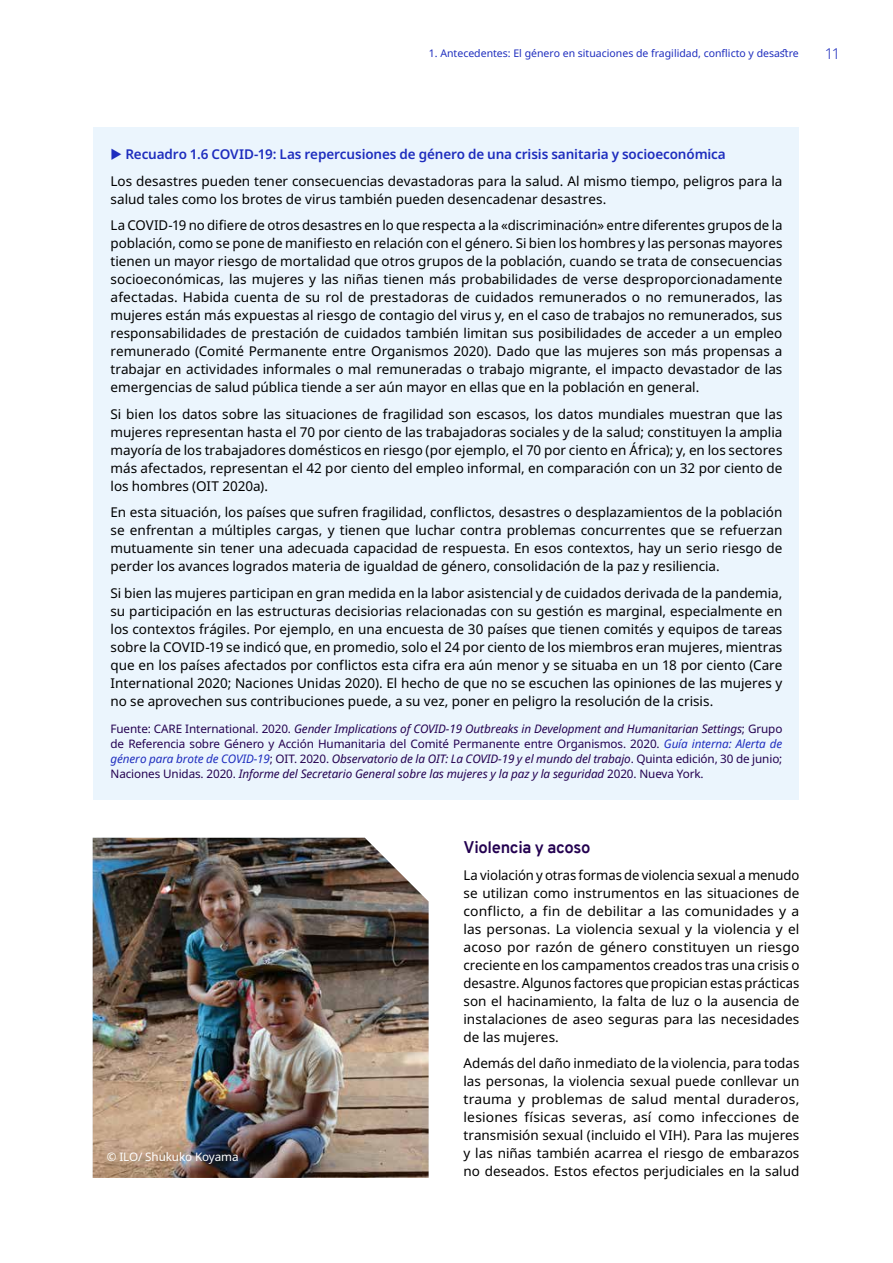
<style>
.page{position:relative;width:893px;height:1263px;background:#fff}
.page>*{position:absolute;margin:0;border:0;box-sizing:border-box;transform-origin:0 0}
.t1{font:700 16.5px "Overpass";letter-spacing:-.02em;color:#230050}
.t2{font:300 15px "Noto Sans";color:#1e2dbe}
.t3{font:13.5px/18px "Noto Sans";color:#000;text-align:justify}
.t4{font:600 13.5px "Noto Sans";letter-spacing:-.01em;color:#1e2dbe}
.t5{font:11.7px/15px "Noto Sans";letter-spacing:-.01em;color:#230050;text-align:justify}
.t6{font:11.7px "Noto Sans";letter-spacing:-.01em;color:#fff}
.t7{font:10.5px "Noto Sans";color:#1e2dbe}
.s1{font-style:italic}
.s2{font-style:italic;color:#1e2dbe}
</style>
<div class="page">
<div style="left:94px;top:128px;width:705px;height:672px;background:#ebf5fd"></div>
<img style="left:93px;top:838px;width:336px;height:340px">
<p class="t7" style="left:429px;top:46px;width:371px">1. Antecedentes: El género en situaciones de fragilidad, conflicto y desastre</p>
<p class="t2" style="left:825px;top:43px;width:17px">11</p>
<p class="t4" style="left:125px;top:145px;width:602px">Recuadro 1.6 COVID-19: Las repercusiones de género de una crisis sanitaria y socioeconómica</p>
<p class="t3" style="left:111px;top:172px;width:673px">Los desastres pueden tener consecuencias devastadoras para la salud. Al mismo tiempo, peligros para la salud tales como los brotes de virus también pueden desencadenar desastres.</p>
<p class="t3" style="left:111px;top:216px;width:673px">La COVID-19 no difiere de otros desastres en lo que respecta a la «discriminación» entre diferentes grupos de la población, como se pone de manifiesto en relación con el género. Si bien los hombres y las personas mayores tienen un mayor riesgo de mortalidad que otros grupos de la población, cuando se trata de consecuencias socioeconómicas, las mujeres y las niñas tienen más probabilidades de verse desproporcionadamente afectadas. Habida cuenta de su rol de prestadoras de cuidados remunerados o no remunerados, las mujeres están más expuestas al riesgo de contagio del virus y, en el caso de trabajos no remunerados, sus responsabilidades de prestación de cuidados también limitan sus posibilidades de acceder a un empleo remunerado (Comité Permanente entre Organismos 2020). Dado que las mujeres son más propensas a trabajar en actividades informales o mal remuneradas o trabajo migrante, el impacto devastador de las emergencias de salud pública tiende a ser aún mayor en ellas que en la población en general.</p>
<p class="t3" style="left:111px;top:405px;width:673px">Si bien los datos sobre las situaciones de fragilidad son escasos, los datos mundiales muestran que las mujeres representan hasta el 70 por ciento de las trabajadoras sociales y de la salud; constituyen la amplia mayoría de los trabajadores domésticos en riesgo (por ejemplo, el 70 por ciento en África); y, en los sectores más afectados, representan el 42 por ciento del empleo informal, en comparación con un 32 por ciento de los hombres (OIT 2020a).</p>
<p class="t3" style="left:111px;top:503px;width:673px">En esta situación, los países que sufren fragilidad, conflictos, desastres o desplazamientos de la población se enfrentan a múltiples cargas, y tienen que luchar contra problemas concurrentes que se refuerzan mutuamente sin tener una adecuada capacidad de respuesta. En esos contextos, hay un serio riesgo de perder los avances logrados materia de igualdad de género, consolidación de la paz y resiliencia.</p>
<p class="t3" style="left:111px;top:584px;width:673px">Si bien las mujeres participan en gran medida en la labor asistencial y de cuidados derivada de la pandemia, su participación en las estructuras decisiorias relacionadas con su gestión es marginal, especialmente en los contextos frágiles. Por ejemplo, en una encuesta de 30 países que tienen comités y equipos de tareas sobre la COVID-19 se indicó que, en promedio, solo el 24 por ciento de los miembros eran mujeres, mientras que en los países afectados por conflictos esta cifra era aún menor y se situaba en un 18 por ciento (Care International 2020; Naciones Unidas 2020). El hecho de que no se escuchen las opiniones de las mujeres y no se aprovechen sus contribuciones puede, a su vez, poner en peligro la resolución de la crisis.</p>
<p class="t5" style="left:111px;top:722px;width:673px">Fuente: CARE International. 2020. <span class="s1">Gender Implications of COVID-19 Outbreaks in Development and Humanitarian Settings</span>; Grupo de Referencia sobre Género y Acción Humanitaria del Comité Permanente entre Organismos. 2020. <span class="s2">Guía interna: Alerta de género para brote de COVID-19</span>; OIT. 2020. <span class="s1">Observatorio de la OIT: La COVID‑19 y el mundo del trabajo</span>. Quinta edición, 30 de junio; Naciones Unidas. 2020. <span class="s1">Informe del Secretario General sobre las mujeres y la paz y la seguridad</span> 2020. Nueva York.</p>
<p class="t6" style="left:107px;top:1148px;width:133px">© ILO/ Shukuko Koyama</p>
<p class="t1" style="left:463px;top:836px;width:129px">Violencia y acoso</p>
<p class="t3" style="left:463px;top:866px;width:337px">La violación y otras formas de violencia sexual a menudo se utilizan como instrumentos en las situaciones de conflicto, a fin de debilitar a las comunidades y a las personas. La violencia sexual y la violencia y el acoso por razón de género constituyen un riesgo creciente en los campamentos creados tras una crisis o desastre. Algunos factores que propician estas prácticas son el hacinamiento, la falta de luz o la ausencia de instalaciones de aseo seguras para las necesidades de las mujeres.</p>
<p class="t3" style="left:463px;top:1054px;width:337px">Además del daño inmediato de la violencia, para todas las personas, la violencia sexual puede conllevar un trauma y problemas de salud mental duraderos, lesiones físicas severas, así como infecciones de transmisión sexual (incluido el VIH). Para las mujeres y las niñas también acarrea el riesgo de embarazos no deseados. Estos efectos perjudiciales en la salud</p>
</div>
